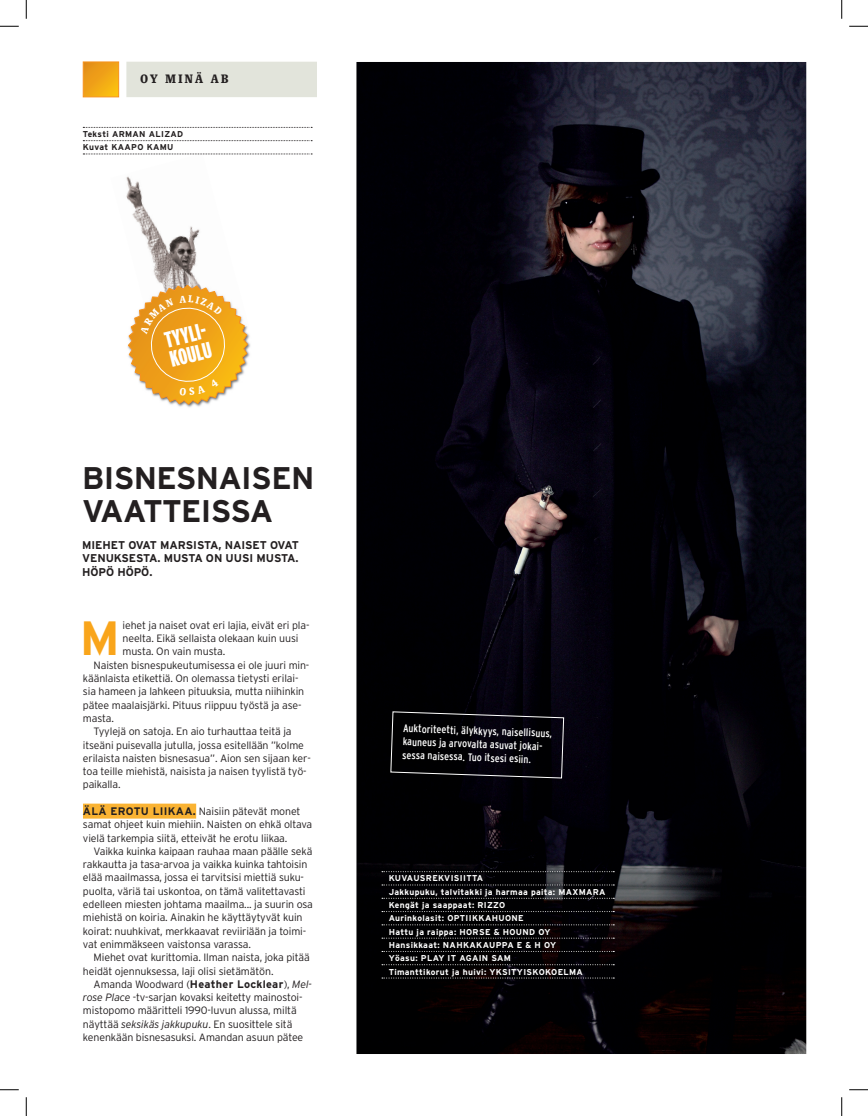
<style>
.page{position:relative;width:868px;height:1116px;background:#fff}
.page>*{position:absolute;margin:0;border:0;box-sizing:border-box;transform-origin:0 0}
.t1{font:700 48px "Interstate";color:#f9a51b}
.t2{font:700 31.25px/32.5px "Interstate";letter-spacing:-.02em;color:#231f20}
.t3{font:900 extra-condensed 22.5px/20px "Interstate";color:#fff}
.t4{font:12.5px "Swift LT Pro Bold Condesed";letter-spacing:.2em;color:#231f20}
.t5{font:700 11.25px/13.2px "Interstate";letter-spacing:-.005em;color:#231f20;text-align:justify}
.t6{font:condensed 11px/13.2px "Interstate";color:#fff}
.t7{font:300 10.62px/13.2px "Interstate";letter-spacing:-.015em;color:#231f20}
.t8{font:700 8.5px/13.2px "Interstate";letter-spacing:.04em;color:#fff}
.t9{font:700 8.5px/13.2px "Interstate";letter-spacing:.04em;color:#231f20}
.s1{font-weight:700;font-size:11px}
.s2{font-style:italic}
</style>
<div class="page">
<img style="left:110px;top:153px;width:127px;height:119px">
<svg style="left:85px;top:64px;width:32px;height:31px"></svg>
<div style="left:83px;top:62px;width:36px;height:35px;border:1px solid #f7931d"></div>
<div style="left:126px;top:62px;width:191px;height:35px;background:#e2e4db"></div>
<div style="left:83px;top:803px;width:113px;height:15px;background:#fab333"></div>
<svg style="left:83px;top:127px;width:229px;height:1px"></svg>
<svg style="left:83px;top:140px;width:229px;height:1px"></svg>
<svg style="left:83px;top:154px;width:229px;height:1px"></svg>
<img style="left:356px;top:62px;width:450px;height:992px">
<svg style="left:382px;top:871px;width:232px;height:1px"></svg>
<svg style="left:382px;top:884px;width:232px;height:1px"></svg>
<svg style="left:382px;top:897px;width:232px;height:2px"></svg>
<svg style="left:382px;top:911px;width:232px;height:1px"></svg>
<svg style="left:382px;top:924px;width:232px;height:1px"></svg>
<svg style="left:382px;top:937px;width:232px;height:1px"></svg>
<svg style="left:382px;top:951px;width:232px;height:1px"></svg>
<svg style="left:382px;top:964px;width:232px;height:1px"></svg>
<svg style="left:382px;top:977px;width:232px;height:1px"></svg>
<svg style="left:390px;top:711px;width:174px;height:67px;background:#0b0a0f"></svg>
<svg style="left:0;top:25px;width:19px;height:2px"></svg>
<svg style="left:849px;top:25px;width:18px;height:2px"></svg>
<svg style="left:0;top:1089px;width:19px;height:1px"></svg>
<svg style="left:849px;top:1089px;width:18px;height:1px"></svg>
<svg style="left:25px;top:0;width:2px;height:19px"></svg>
<svg style="left:25px;top:1097px;width:2px;height:18px"></svg>
<svg style="left:841px;top:0;width:1px;height:19px"></svg>
<svg style="left:841px;top:1097px;width:1px;height:18px"></svg>
<svg style="left:127px;top:272px;width:123px;height:135px"></svg>
<p class="t4" style="left:141px;top:72px;width:89px">OY MINÄ AB</p>
<p class="t9" style="left:83px;top:127px;width:102px">Teksti ARMAN ALIZAD<br>Kuvat KAAPO KAMU</p>
<h3 class="t3" style="left:163px;top:330px;width:60px;rotate:-14deg">TYYLI-<br>KOULU</h3>
<h2 class="t2" style="left:82px;top:462px;width:234px">BISNESNAISEN<br>VAATTEISSA</h2>
<p class="t5" style="left:82px;top:538px;width:218px">MIEHET OVAT MARSISTA, NAISET OVAT VENUKSESTA. MUSTA ON UUSI MUSTA.<br>HÖPÖ HÖPÖ.</p>
<h1 class="t1" style="left:80px;top:612px;width:42px">M</h1>
<p class="t7" style="left:122px;top:618px;width:188px">iehet ja naiset ovat eri lajia, eivät eri pla-</p>
<p class="t7" style="left:122px;top:631px;width:177px">neelta. Eikä sellaista olekaan kuin uusi</p>
<p class="t7" style="left:122px;top:645px;width:104px">musta. On vain musta.</p>
<p class="t7" style="left:94px;top:658px;width:217px">Naisten bisnespukeutumisessa ei ole juuri min-</p>
<p class="t7" style="left:83px;top:671px;width:217px">käänlaista etikettiä. On olemassa tietysti erilai-</p>
<p class="t7" style="left:83px;top:685px;width:223px">sia hameen ja lahkeen pituuksia, mutta niihinkin</p>
<p class="t7" style="left:83px;top:698px;width:220px">pätee maalaisjärki. Pituus riippuu työstä ja ase-</p>
<p class="t7" style="left:83px;top:711px;width:32px">masta.</p>
<p class="t7" style="left:94px;top:724px;width:199px">Tyylejä on satoja. En aio turhauttaa teitä ja</p>
<p class="t7" style="left:83px;top:738px;width:222px">itseäni puisevalla jutulla, jossa esitellään ”kolme</p>
<p class="t7" style="left:83px;top:751px;width:229px">erilaista naisten bisnesasua”. Aion sen sijaan ker-</p>
<p class="t7" style="left:83px;top:764px;width:225px">toa teille miehistä, naisista ja naisen tyylistä työ-</p>
<p class="t7" style="left:83px;top:778px;width:39px">paikalla.</p>
<p class="t7" style="left:83px;top:804px;width:231px"><span class="s1">ÄLÄ EROTU LIIKAA.</span> Naisiin pätevät monet samat ohjeet kuin miehiin. Naisten on ehkä oltava vielä tarkempia siitä, etteivät he erotu liikaa.</p>
<p class="t7" style="left:83px;top:844px;width:231px;text-indent:11px">Vaikka kuinka kaipaan rauhaa maan päälle sekä rakkautta ja tasa-arvoa ja vaikka kuinka tahtoisin elää maailmassa, jossa ei tarvitsisi miettiä suku&shy;puolta, väriä tai uskontoa, on tämä valitettavasti edelleen miesten johtama maailma... ja suurin osa miehistä on koiria. Ainakin he käyttäytyvät kuin koirat: nuuhkivat, merkkaavat reviiriään ja toimi&shy;vat enimmäkseen vaistonsa varassa.</p>
<p class="t7" style="left:83px;top:950px;width:228px;text-indent:11px">Miehet ovat kurittomia. Ilman naista, joka pitää heidät ojennuksessa, laji olisi sietämätön.</p>
<p class="t7" style="left:83px;top:977px;width:230px;text-indent:11px">Amanda Woodward (<span class="s1">Heather Locklear</span>), <span class="s2">Mel&shy;rose Place</span> -tv-sarjan kovaksi keitetty mainostoi&shy;mistopomo määritteli 1990-luvun alussa, miltä näyttää <span class="s2">seksikäs jakkupuku</span>. En suosittele sitä kenenkään bisnesasuksi. Amandan asuun pätee</p>
<p class="t6" style="left:403px;top:721px;width:150px;rotate:2deg">Auktoriteetti, älykkyys, naisellisuus, kauneus ja arvovalta asuvat jokai&shy;sessa naisessa. Tuo itsesi esiin.</p>
<p class="t8" style="left:388px;top:871px;width:218px">KUVAUSREKVISIITTA<br>Jakkupuku, talvitakki ja harmaa paita: MAXMARA<br>Kengät ja saappaat: RIZZO<br>Aurinkolasit: OPTIIKKAHUONE<br>Hattu ja raippa: HORSE &amp; HOUND OY<br>Hansikkaat: NAHKAKAUPPA E &amp; H OY<br>Yöasu: PLAY IT AGAIN SAM<br>Timanttikorut ja huivi: YKSITYISKOKOELMA</p>
</div>
